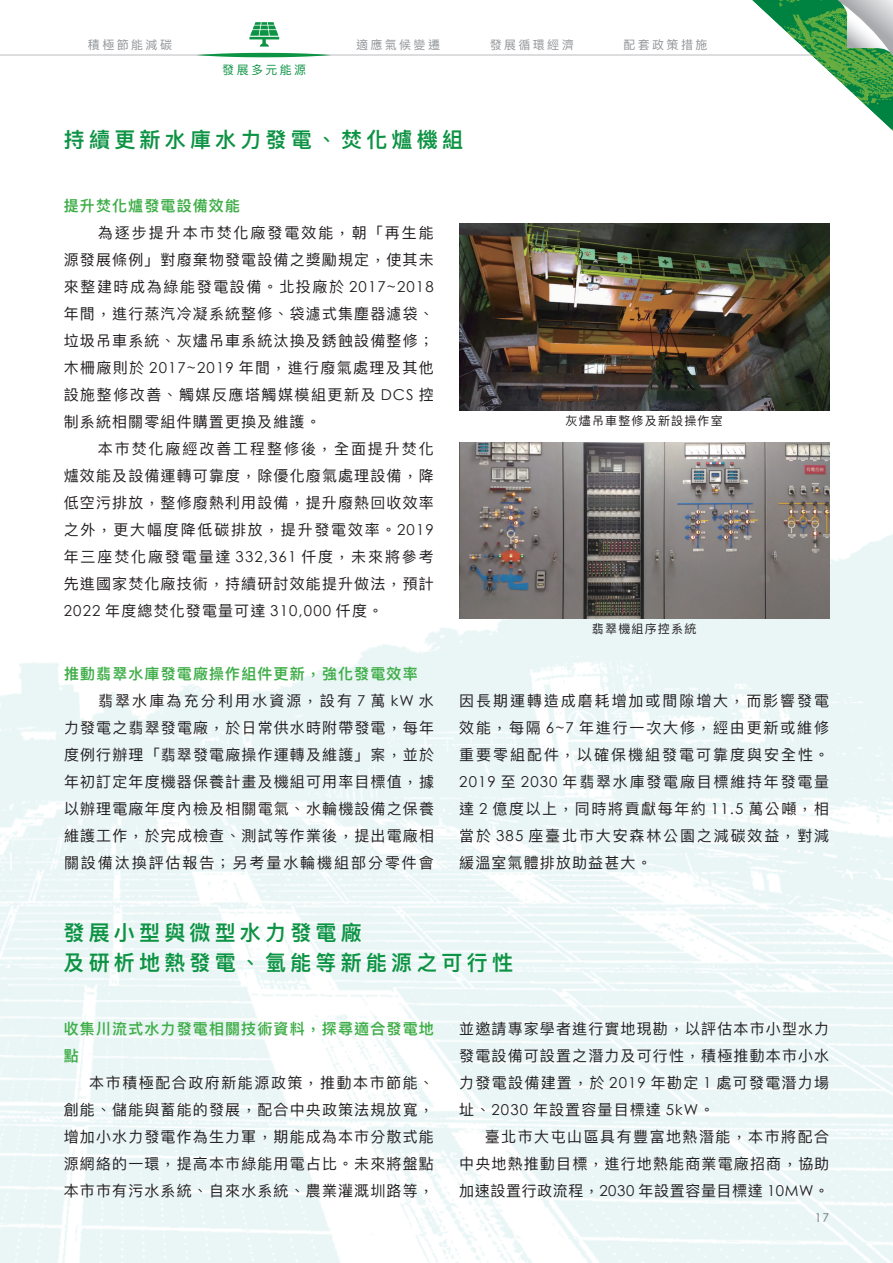
<style>
.page{position:relative;width:893px;height:1263px;background:#fff}
.page>*{position:absolute;margin:0;border:0;box-sizing:border-box;transform-origin:0 0}
.t1{font:600 21px/30px "Ping Fang TC";letter-spacing:.2em;color:#0d9344}
.t2{font:15px/27px "Ping Fang TC";letter-spacing:.075em;color:#231f20;text-align:justify}
.t3{font:600 15px/27px "Ping Fang TC";letter-spacing:.075em;color:#40ae49}
.t4{font:15px "Ping Fang TC";letter-spacing:.13em;color:#231f20}
.t5{font:15px "Ping Fang TC";letter-spacing:.145em;color:#231f20}
.t6{font:12px "Ping Fang TC";letter-spacing:.2em;color:#939598}
.t7{font:12px "Ping Fang TC";letter-spacing:.1em;color:#231f20}
.t8{font:12px "Ping Fang TC";letter-spacing:.2em;color:#0d9344}
.t9{font:12px "Century Gothic";color:#57585a}
.s1{font-family:"Century Gothic"}
</style>
<div class="page">
<hr style="left:0;top:55px;width:893px;height:1px;background:#bcbdc0">
<svg style="left:196px;top:53px;width:135px;height:4px"></svg>
<svg style="left:249px;top:22px;width:30px;height:25px"></svg>
<svg style="left:739px;top:0;width:154px;height:131px"></svg>
<img style="left:0;top:474px;width:893px;height:789px">
<img style="left:459px;top:224px;width:370px;height:186px">
<img style="left:459px;top:442px;width:370px;height:176px">
<p class="t6" style="left:88px;top:37px;width:85px">積極節能減碳</p>
<p class="t8" style="left:222px;top:62px;width:85px">發展多元能源</p>
<p class="t6" style="left:356px;top:37px;width:85px">適應氣候變遷</p>
<p class="t6" style="left:490px;top:37px;width:85px">發展循環經濟</p>
<p class="t6" style="left:623px;top:37px;width:85px">配套政策措施</p>
<h1 class="t1" style="left:64px;top:124px;width:401px">持續更新水庫水力發電、焚化爐機組</h1>
<p class="t3" style="left:64px;top:192px;width:178px">提升焚化爐發電設備效能</p>
<p class="t2" style="left:64px;top:219px;width:372px;text-indent:34px">為逐步提升本市焚化廠發電效能，朝「再生能源發展條例」對廢棄物發電設備之獎勵規定，使其未來整建時成為綠能發電設備。北投廠於 <span class="s1">2017~2018</span>年間，進行蒸汽冷凝系統整修、袋濾式集塵器濾袋、垃圾吊車系統、灰燼吊車系統汰換及銹蝕設備整修；木柵廠則於 <span class="s1">2017~2019</span> 年間，進行廢氣處理及其他設施整修改善、觸媒反應塔觸媒模組更新及 <span class="s1">DCS</span> 控制系統相關零組件購置更換及維護。</p>
<p class="t2" style="left:64px;top:435px;width:371px;text-indent:34px">本市焚化廠經改善工程整修後，全面提升焚化爐效能及設備運轉可靠度，除優化廢氣處理設備，降低空污排放，整修廢熱利用設備，提升廢熱回收效率之外，更大幅度降低碳排放，提升發電效率。<span class="s1">2019</span>年三座焚化廠發電量達 <span class="s1">332,361</span> 仟度，未來將參考先進國家焚化廠技術，持續研討效能提升做法，預計<span class="s1">2022</span> 年度總焚化發電量可達 <span class="s1">310,000</span> 仟度。</p>
<p class="t7" style="left:566px;top:413px;width:159px">灰燼吊車整修及新設操作室</p>
<p class="t7" style="left:592px;top:621px;width:106px">翡翠機組序控系統</p>
<p class="t3" style="left:64px;top:660px;width:355px">推動翡翠水庫發電廠操作組件更新，強化發電效率</p>
<p class="t5" style="left:98px;top:691px;width:337px">翡翠水庫為充分利用水資源，設有 <span class="s1">7</span> 萬 <span class="s1">kW</span> 水</p>
<p class="t2" style="left:64px;top:714px;width:371px">力發電之翡翠發電廠，於日常供水時附帶發電，每年</p>
<p class="t2" style="left:64px;top:741px;width:371px">度例行辦理「翡翠發電廠操作運轉及維護」案，並於</p>
<p class="t2" style="left:64px;top:768px;width:371px">年初訂定年度機器保養計畫及機組可用率目標值，據</p>
<p class="t2" style="left:64px;top:795px;width:371px">以辦理電廠年度內檢及相關電氣、水輪機設備之保養</p>
<p class="t2" style="left:64px;top:822px;width:372px">維護工作，於完成檢查、測試等作業後，提出電廠相</p>
<p class="t4" style="left:64px;top:853px;width:371px">關設備汰換評估報告；另考量水輪機組部分零件會</p>
<p class="t2" style="left:459px;top:687px;width:371px">因長期運轉造成磨耗增加或間隙增大，而影響發電效能，每隔 <span class="s1">6~7</span> 年進行一次大修，經由更新或維修重要零組配件，以確保機組發電可靠度與安全性。<span class="s1">2019</span> 至 <span class="s1">2030</span> 年翡翠水庫發電廠目標維持年發電量達 <span class="s1">2</span> 億度以上，同時將貢獻每年約 <span class="s1">11.5</span> 萬公噸，相當於 <span class="s1">385</span> 座臺北市大安森林公園之減碳效益，對減緩溫室氣體排放助益甚大。</p>
<h1 class="t1" style="left:64px;top:917px;width:451px">發展小型與微型水力發電廠<br>及研析地熱發電、氫能等新能源之可行性</h1>
<p class="t3" style="left:64px;top:1015px;width:371px">收集川流式水力發電相關技術資料，探尋適合發電地點</p>
<p class="t2" style="left:64px;top:1069px;width:372px;text-indent:26px">本市積極配合政府新能源政策，推動本市節能、創能、儲能與蓄能的發展，配合中央政策法規放寬，增加小水力發電作為生力軍，期能成為本市分散式能源網絡的一環，提高本市綠能用電占比。未來將盤點本市市有污水系統、自來水系統、農業灌溉圳路等，</p>
<p class="t2" style="left:459px;top:1015px;width:371px">並邀請專家學者進行實地現勘，以評估本市小型水力發電設備可設置之潛力及可行性，積極推動本市小水力發電設備建置，於 <span class="s1">2019</span> 年勘定 <span class="s1">1</span> 處可發電潛力場址、<span class="s1">2030</span> 年設置容量目標達 <span class="s1">5kW</span>。</p>
<p class="t2" style="left:459px;top:1123px;width:371px;text-indent:26px">臺北市大屯山區具有豐富地熱潛能，本市將配合中央地熱推動目標，進行地熱能商業電廠招商，協助加速設置行政流程，<span class="s1">2030</span> 年設置容量目標達 <span class="s1">10MW</span>。</p>
<p class="t9" style="left:815px;top:1210px;width:16px">17</p>
</div>
